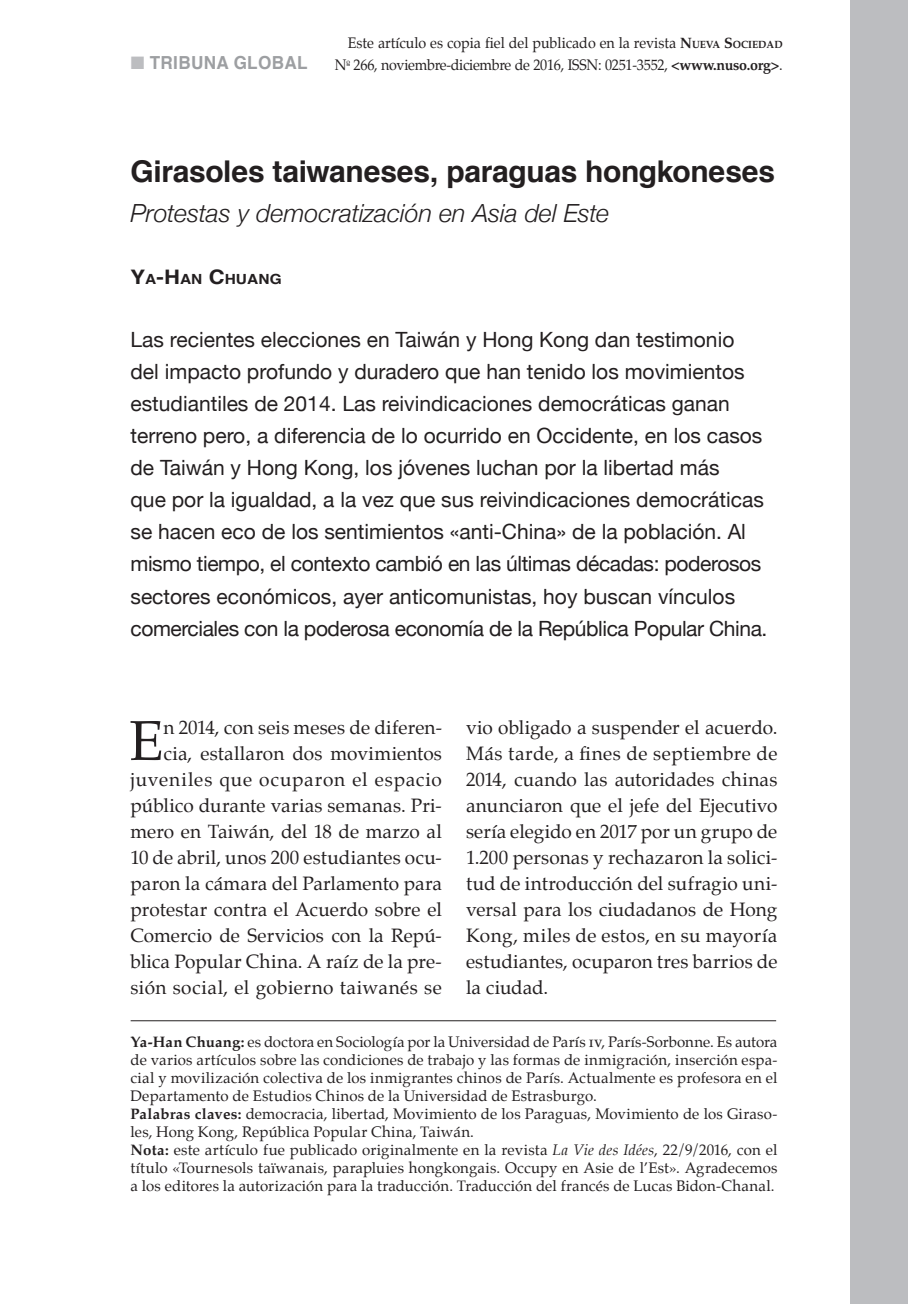
<style>
.page{position:relative;width:908px;height:1304px;background:#fff}
.page>*{position:absolute;margin:0;border:0;box-sizing:border-box;transform-origin:0 0}
.t1{font:56.2px "Palatino";color:#231f20}
.t2{font:700 30px "Helvetica";letter-spacing:-.01em;color:#231f20}
.t3{font:italic 300 25px "Helvetica Neue";letter-spacing:-.005em;color:#231f20}
.t4{font:21px/32px "Helvetica Neue";color:#231f20}
.t5{font:19px/26px "Palatino";letter-spacing:.005em;color:#231f20;text-align:right}
.t6{font:700 18px "Helvetica";letter-spacing:.02em;color:#9d9fa2;scale:.95 1}
.t7{font:15px/18px "Palatino";letter-spacing:.005em;color:#231f20}
.t8{font:15px/22px "Palatino";letter-spacing:.005em;color:#231f20;text-align:right;scale:.95 1}
.t9{font:700 14px "Helvetica";letter-spacing:.005em;color:#231f20;scale:1.1 1}
.s1{color:#bcbdc0}
.s2{font-family:"Palatino Bold Os F"}
.s3{font-family:"Palatino Bold Os F";font-size:10.4px}
.s4{font-size:20px}
.s5{font-weight:700}
.s6{font-family:"Palatino SC"}
.s7{font-style:italic}
</style>
<div class="page">
<div style="left:850px;top:0;width:57px;height:1304px;background:#bcbdc0"></div>
<hr style="left:131px;top:1020px;width:644px;height:1px;background:#231f20">
<p class="t6" style="left:131px;top:50px;width:187px"><span class="s1">■</span> TRIBUNA GLOBAL</p>
<p class="t8" style="left:335px;top:32px;width:472px">Este artículo es copia fiel del publicado en la revista <span class="s2">N</span><span class="s3">UEVA</span> <span class="s2">S</span><span class="s3">OCIEDAD<br></span>N<sup>o</sup> 266, noviembre-diciembre de 2016, ISSN: 0251-3552, <span class="s2">&lt;www.nuso.org&gt;</span>.</p>
<h2 class="t2" style="left:130px;top:151px;width:646px">Girasoles taiwaneses, paraguas hongkoneses</h2>
<h3 class="t3" style="left:130px;top:198px;width:480px">Protestas y democratización en Asia del Este</h3>
<p class="t9" style="left:130px;top:269px;width:139px"><span class="s4">Y</span>A<span class="s4">-H</span>AN <span class="s4">C</span>HUANG</p>
<p class="t4" style="left:130px;top:324px;width:638px">Las recientes elecciones en Taiwán y Hong Kong dan testimonio del impacto profundo y duradero que han tenido los movimientos estudiantiles de 2014. Las reivindicaciones democráticas ganan terreno pero, a diferencia de lo ocurrido en Occidente, en los casos de Taiwán y Hong Kong, los jóvenes luchan por la libertad más<br>que por la igualdad, a la vez que sus reivindicaciones democráticas se hacen eco de los sentimientos «anti-China» de la población. Al mismo tiempo, el contexto cambió en las últimas décadas: poderosos sectores económicos, ayer anticomunistas, hoy buscan vínculos comerciales con la poderosa economía de la República Popular China.</p>
<p class="t5" style="left:130px;top:715px;width:313px">n 2014, con seis meses de diferen&shy;cia, estallaron dos movimientos juveniles que ocuparon el espacio público durante varias semanas. Pri&shy;mero en Taiwán, del 18 de marzo al 10 de abril, unos 200 estudiantes ocu&shy;paron la cámara del Parlamento para protestar contra el Acuerdo sobre el Comercio de Servicios con la Repú&shy;blica Popular China. A raíz de la pre&shy;sión social, el gobierno taiwanés se</p>
<p class="t5" style="left:466px;top:714px;width:313px;text-align:justify">vio obligado a suspender el acuerdo.<br>Más tarde, a fines de septiembre de 2014, cuando las autoridades chinas anunciaron que el jefe del Ejecutivo sería elegido en 2017 por un grupo de 1.200 personas y rechazaron la solici&shy;tud de introducción del sufragio uni&shy;versal para los ciudadanos de Hong Kong, miles de estos, en su mayoría estudiantes, ocuparon tres barrios de la ciudad.</p>
<h1 class="t1" style="left:129px;top:694px;width:36px">E</h1>
<p class="t7" style="left:130px;top:1033px;width:648px"><span class="s5">Ya-Han Chuang</span><span class="s2">:</span> es doctora en Sociología por la Universidad de París <span class="s6">iv</span>, París-Sorbonne. Es autora de varios artículos sobre las condiciones de trabajo y las formas de inmigración, inserción espa&shy;cial y movilización colectiva de los inmigrantes chinos de París. Actualmente es profesora en el Departamento de Estudios Chinos de la Universidad de Estrasburgo.<br><span class="s5">Palabras claves</span><span class="s2">:</span> democracia, libertad, Movimiento de los Paraguas, Movimiento de los Giraso&shy;les, Hong Kong, República Popular China, Taiwán.<br><span class="s5">Nota</span><span class="s2">:</span> este artículo fue publicado originalmente en la revista <span class="s7">La Vie des Idées</span>, 22/9/2016, con el título «Tournesols taïwanais, parapluies hongkongais. Occupy en Asie de l’Est». Agradecemos a los editores la autorización para la traducción. Traducción del francés de Lucas Bidon-Chanal.</p>
</div>
